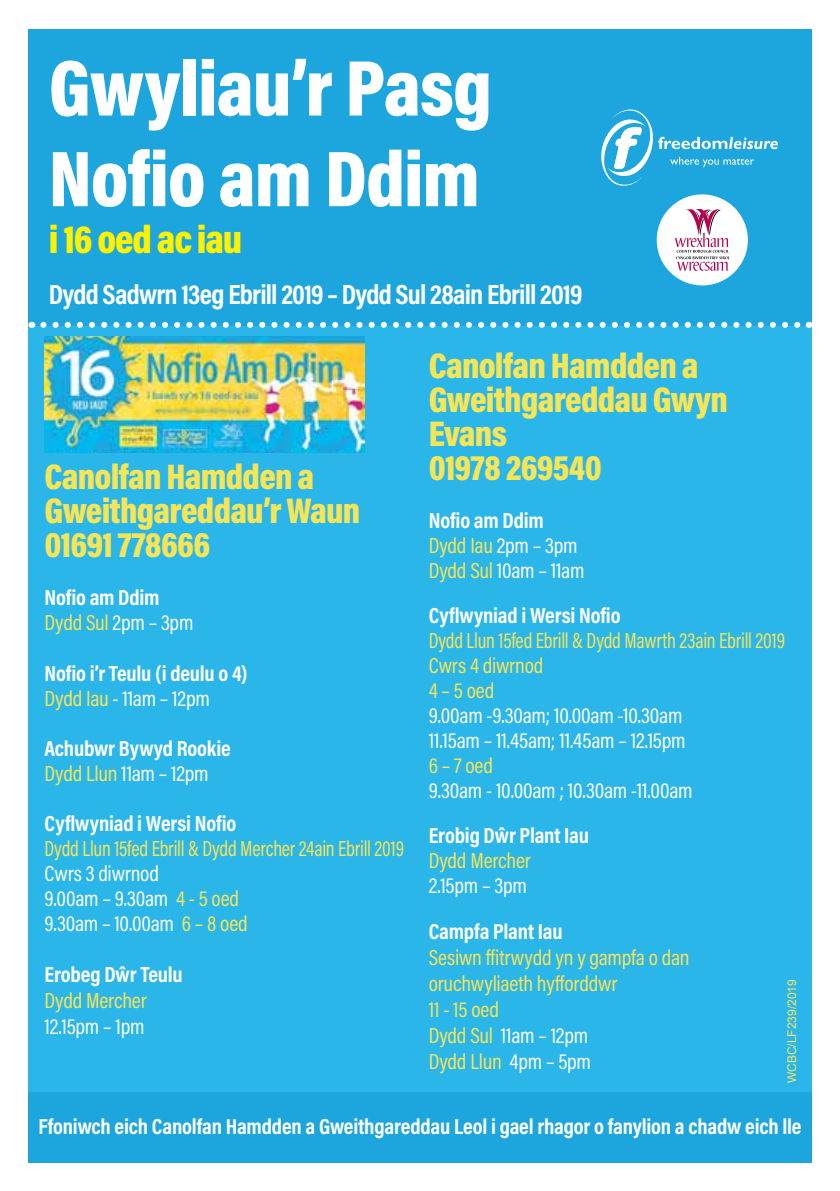
<style>
.page{position:relative;width:840px;height:1191px;background:#fff}
.page>*{position:absolute;margin:0;border:0;box-sizing:border-box;transform-origin:0 0}
.t1{font:900 80px/90.6px "Acumin Pro Cond";letter-spacing:-.01em;color:#fff}
.t2{font:900 40px "Acumin Pro Cond";letter-spacing:-.03em;color:#fff200}
.t3{font:900 36px/34px "Acumin Pro Cond";letter-spacing:-.02em;color:#f7e558}
.t4{font:700 28px "Acumin Pro Cond";letter-spacing:-.025em;color:#fff}
.t5{font:700 22px/25px "Acumin Pro Cond";letter-spacing:-.01em;color:#fff}
.t6{font:22px/25px "Acumin Pro Cond";letter-spacing:-.01em;color:#fff}
.t7{font:22px/26px "Acumin Pro Cond";letter-spacing:-.01em;color:#f7e558}
.t8{font:22px/25px "Acumin Pro Cond";letter-spacing:-.01em;color:#f7e558;scale:.91 1}
.t9{font:12px "Arial";color:#f7e663}
.s1{font-weight:400;color:#f7e558}
.s2{font-weight:400}
.s3{color:#f7e558}
.s4{font-weight:700}
.s5{color:#fff}
</style>
<div class="page">
<div style="left:28px;top:259px;width:783px;height:903px;background:#2bb6e9"></div>
<div style="left:28px;top:1091px;width:783px;height:71px;background:#1da6dd"></div>
<div style="left:28px;top:29px;width:783px;height:297px;background:#1da6dd"></div>
<div style="left:656px;top:194px;width:91px;height:91px;background:#fff;border-radius:50%"></div>
<svg style="left:674px;top:209px;width:55px;height:62px"></svg>
<svg style="left:601px;top:109px;width:176px;height:77px"></svg>
<svg style="left:43px;top:322px;width:758px;height:6px"></svg>
<img style="left:45px;top:336px;width:319px;height:117px">
<h1 class="t1" style="left:49px;top:41px;width:444px">Gwyliau’r Pasg<br>Nofio am Ddim</h1>
<h2 class="t2" style="left:49px;top:213px;width:195px">i 16 oed ac iau</h2>
<p class="t4" style="left:49px;top:276px;width:535px">Dydd Sadwrn 13eg Ebrill 2019 – Dydd Sul 28ain Ebrill 2019</p>
<h3 class="t3" style="left:45px;top:459px;width:317px">Canolfan Hamdden a<br>Gweithgareddau’r Waun<br>01691 778666</h3>
<p class="t5" style="left:45px;top:584px;width:150px">Nofio am Ddim<br><span class="s1">Dydd Sul</span> <span class="s2">2pm – 3pm</span></p>
<p class="t5" style="left:45px;top:660px;width:205px">Nofio i’r Teulu (i deulu o 4)<br><span class="s1">Dydd Iau</span> <span class="s2">- 11am – 12pm</span></p>
<p class="t5" style="left:45px;top:735px;width:187px">Achubwr Bywyd Rookie<br><span class="s1">Dydd Llun</span> <span class="s2">11am – 12pm</span></p>
<p class="t5" style="left:45px;top:810px;width:193px">Cyflwyniad i Wersi Nofio</p>
<p class="t8" style="left:45px;top:835px;width:396px">Dydd Llun 15fed Ebrill &amp; Dydd Mercher 24ain Ebrill 2019</p>
<p class="t6" style="left:45px;top:860px;width:205px">Cwrs 3 diwrnod<br>9.00am – 9.30am <span class="s3">4 - 5 oed<br></span>9.30am – 10.00am <span class="s3">6 – 8 oed</span></p>
<p class="t5" style="left:45px;top:961px;width:140px">Erobeg Dŵr Teulu</p>
<p class="t7" style="left:45px;top:987px;width:104px">Dydd Mercher</p>
<p class="t6" style="left:45px;top:1013px;width:101px">12.15pm – 1pm</p>
<h3 class="t3" style="left:428px;top:348px;width:301px">Canolfan Hamdden a<br>Gweithgareddau Gwyn<br>Evans<br>01978 269540</h3>
<p class="t6" style="left:428px;top:507px;width:157px"><span class="s4">Nofio am Ddim<br></span><span class="s3">Dydd Iau</span> 2pm – 3pm<br><span class="s3">Dydd Sul</span> 10am – 11am</p>
<p class="t5" style="left:428px;top:602px;width:193px">Cyflwyniad i Wersi Nofio</p>
<p class="t8" style="left:428px;top:627px;width:393px">Dydd Llun 15fed Ebrill &amp; Dydd Mawrth 23ain Ebrill 2019<br>Cwrs 4 diwrnod<br>4 – 5 oed</p>
<p class="t6" style="left:428px;top:702px;width:258px">9.00am -9.30am; 10.00am -10.30am<br>11.15am – 11.45am; 11.45am – 12.15pm</p>
<p class="t7" style="left:428px;top:752px;width:66px">6 – 7 oed</p>
<p class="t6" style="left:428px;top:777px;width:265px">9.30am - 10.00am ; 10.30am -11.00am</p>
<p class="t5" style="left:428px;top:822px;width:162px">Erobig Dŵr Plant Iau</p>
<p class="t7" style="left:428px;top:847px;width:104px">Dydd Mercher</p>
<p class="t6" style="left:428px;top:872px;width:100px">2.15pm – 3pm</p>
<p class="t5" style="left:428px;top:918px;width:135px">Campfa Plant Iau</p>
<p class="t7" style="left:428px;top:944px;width:262px">Sesiwn ffitrwydd yn y gampfa o dan oruchwyliaeth hyfforddwr<br>11 - 15 oed<br>Dydd Sul <span class="s5">11am – 12pm<br></span>Dydd Llun <span class="s5">4pm – 5pm</span></p>
<p class="t9" style="left:783px;top:1083px;width:106px;rotate:-90deg">WCBC/LF239/2019</p>
<p class="t5" style="left:38px;top:1113px;width:764px">Ffoniwch eich Canolfan Hamdden a Gweithgareddau Leol i gael rhagor o fanylion a chadw eich lle</p>
</div>
